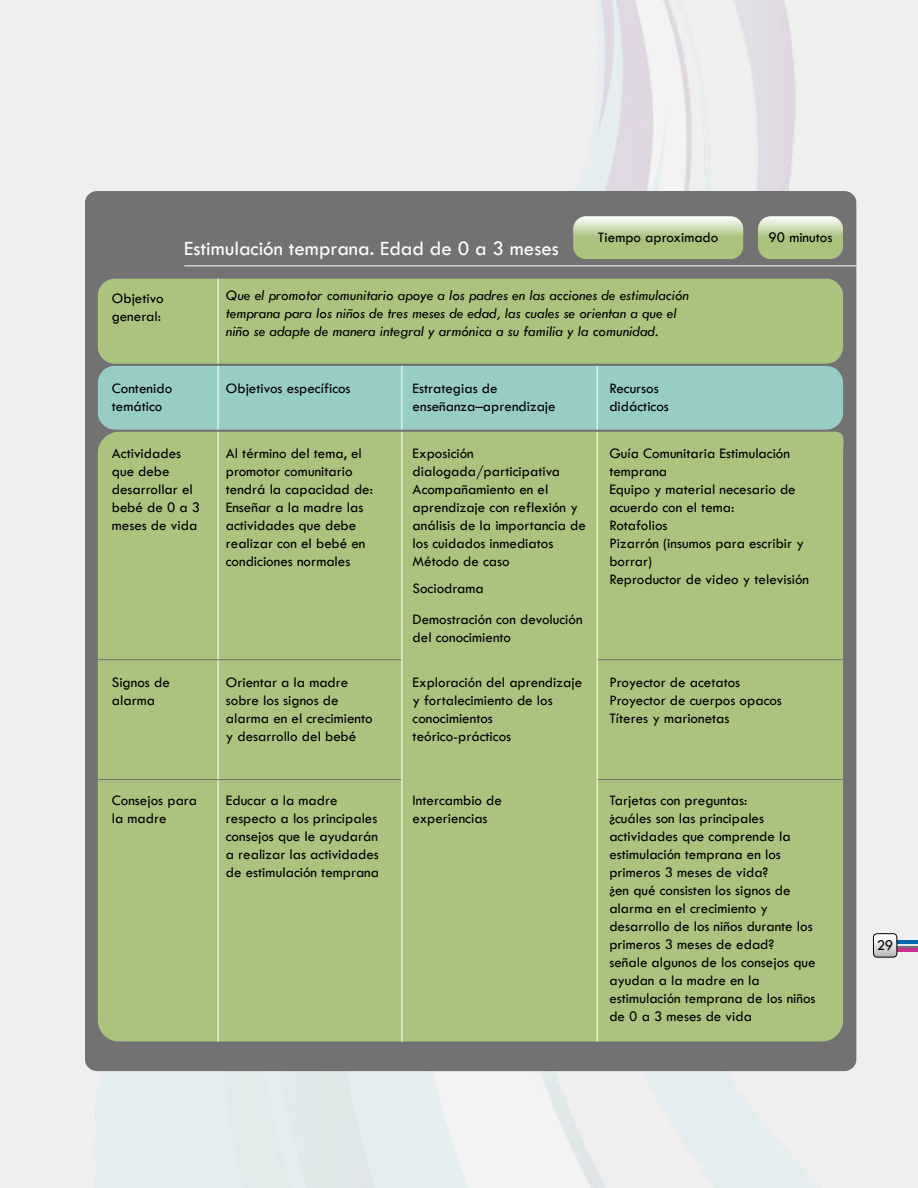
<style>
.page{position:relative;width:918px;height:1188px;background:#eaeaea}
.page>*{position:absolute;margin:0;border:0;box-sizing:border-box;transform-origin:0 0}
.t1{font:21px "Tw Cen";color:#fff}
.t2{font:15.3px "Tw Cen";color:#000}
.t3{font:15px/18px "Tw Cen";color:#000}
.t4{font:italic 15px/18px "Tw Cen";color:#000}
</style>
<div class="page">
<hr style="left:895px;top:940px;width:23px;height:4px;background:#0067b1">
<hr style="left:895px;top:946px;width:23px;height:2px;background:#717073">
<hr style="left:895px;top:948px;width:23px;height:3px;background:#ca3092">
<hr style="left:895px;top:944px;width:23px;height:2px;background:#e6e7e8">
<svg style="left:875px;top:934px;width:22px;height:23px"></svg>
<div style="left:873px;top:933px;width:24px;height:25px;border:1px solid #000;border-radius:4px"></div>
<div style="left:85px;top:191px;width:771px;height:880px;background:#727272;border-radius:12px"></div>
<div style="left:98px;top:366px;width:745px;height:64px;background:#98ccc7;border-radius:17px"></div>
<hr style="left:184px;top:266px;width:672px;height:1px;background:#fff">
<div style="left:98px;top:279px;width:745px;height:85px;background:#aac480;border-radius:17px"></div>
<div style="left:98px;top:432px;width:746px;height:610px;background:#aac480"></div>
<hr style="left:218px;top:279px;width:1px;height:85px;background:#fff">
<hr style="left:218px;top:366px;width:1px;height:64px;background:#fff">
<hr style="left:218px;top:432px;width:1px;height:610px;background:#fff">
<hr style="left:401px;top:366px;width:1px;height:64px;background:#fff">
<hr style="left:597px;top:366px;width:1px;height:64px;background:#fff">
<div style="left:758px;top:217px;width:85px;height:42px;background:#aac480;border-radius:13px"></div>
<div style="left:573px;top:217px;width:170px;height:42px;background:#aac480;border-radius:13px"></div>
<svg style="left:758px;top:216px;width:85px;height:19px;background:#d2ddbf"></svg>
<svg style="left:573px;top:216px;width:170px;height:20px;background:#d2dfbf"></svg>
<hr style="left:98px;top:659px;width:304px;height:1px;background:#727272">
<hr style="left:98px;top:779px;width:304px;height:1px;background:#727272">
<hr style="left:597px;top:659px;width:248px;height:1px;background:#727272">
<hr style="left:597px;top:779px;width:248px;height:1px;background:#727272">
<hr style="left:401px;top:432px;width:1px;height:610px;background:#fff">
<hr style="left:597px;top:432px;width:1px;height:610px;background:#fff">
<h1 class="t1" style="left:184px;top:236px;width:376px">Estimulación temprana. Edad de 0 a 3 meses</h1>
<p class="t3" style="left:598px;top:228px;width:122px">Tiempo aproximado</p>
<p class="t3" style="left:769px;top:228px;width:65px">90 minutos</p>
<p class="t3" style="left:112px;top:289px;width:53px">Objetivo general:</p>
<p class="t4" style="left:226px;top:286px;width:465px">Que el promotor comunitario apoye a los padres en las acciones de estimulación temprana para los niños de tres meses de edad, las cuales se orientan a que el niño se adapte de manera integral y armónica a su familia y la comunidad.</p>
<p class="t3" style="left:112px;top:379px;width:62px">Contenido temático</p>
<p class="t3" style="left:226px;top:379px;width:126px">Objetivos específicos</p>
<p class="t3" style="left:413px;top:379px;width:145px">Estrategias de enseñanza–aprendizaje</p>
<p class="t3" style="left:609px;top:379px;width:61px">Recursos didácticos</p>
<p class="t3" style="left:112px;top:444px;width:90px">Actividades que debe desarrollar el bebé de 0 a 3 meses de vida</p>
<p class="t3" style="left:226px;top:444px;width:149px">Al término del tema, el promotor comunitario tendrá la capacidad de:<br>Enseñar a la madre las actividades que debe realizar con el bebé en condiciones normales</p>
<p class="t3" style="left:413px;top:444px;width:175px">Exposición dialogada/participativa<br>Acompañamiento en el aprendizaje con reflexión y análisis de la importancia de los cuidados inmediatos<br>Método de caso</p>
<p class="t3" style="left:413px;top:572px;width:172px;line-height:31.5px">Sociodrama<br>Demostración con devolución</p>
<p class="t3" style="left:413px;top:628px;width:100px">del conocimiento</p>
<p class="t3" style="left:609px;top:444px;width:201px">Guía Comunitaria Estimulación temprana<br>Equipo y material necesario de acuerdo con el tema:<br>Rotafolios<br>Pizarrón (insumos para escribir y borrar)<br>Reproductor de video y televisión</p>
<p class="t3" style="left:112px;top:673px;width:60px">Signos de alarma</p>
<p class="t3" style="left:226px;top:673px;width:148px">Orientar a la madre sobre los signos de alarma en el crecimiento y desarrollo del bebé</p>
<p class="t3" style="left:413px;top:673px;width:171px">Exploración del aprendizaje y fortalecimiento de los conocimientos teórico-prácticos</p>
<p class="t3" style="left:609px;top:673px;width:174px">Proyector de acetatos<br>Proyector de cuerpos opacos<br>Títeres y marionetas</p>
<p class="t3" style="left:112px;top:791px;width:87px">Consejos para la madre</p>
<p class="t3" style="left:226px;top:791px;width:155px">Educar a la madre respecto a los principales consejos que le ayudarán a realizar las actividades de estimulación temprana</p>
<p class="t3" style="left:413px;top:791px;width:91px">Intercambio de experiencias</p>
<p class="t3" style="left:609px;top:791px;width:208px">Tarjetas con preguntas:<br>¿cuáles son las principales actividades que comprende la estimulación temprana en los primeros 3 meses de vida?<br>¿en qué consisten los signos de alarma en el crecimiento y desarrollo de los niños durante los primeros 3 meses de edad? señale algunos de los consejos que ayudan a la madre en la estimulación temprana de los niños de 0 a 3 meses de vida</p>
<p class="t2" style="left:877px;top:936px;width:18px">29</p>
</div>
